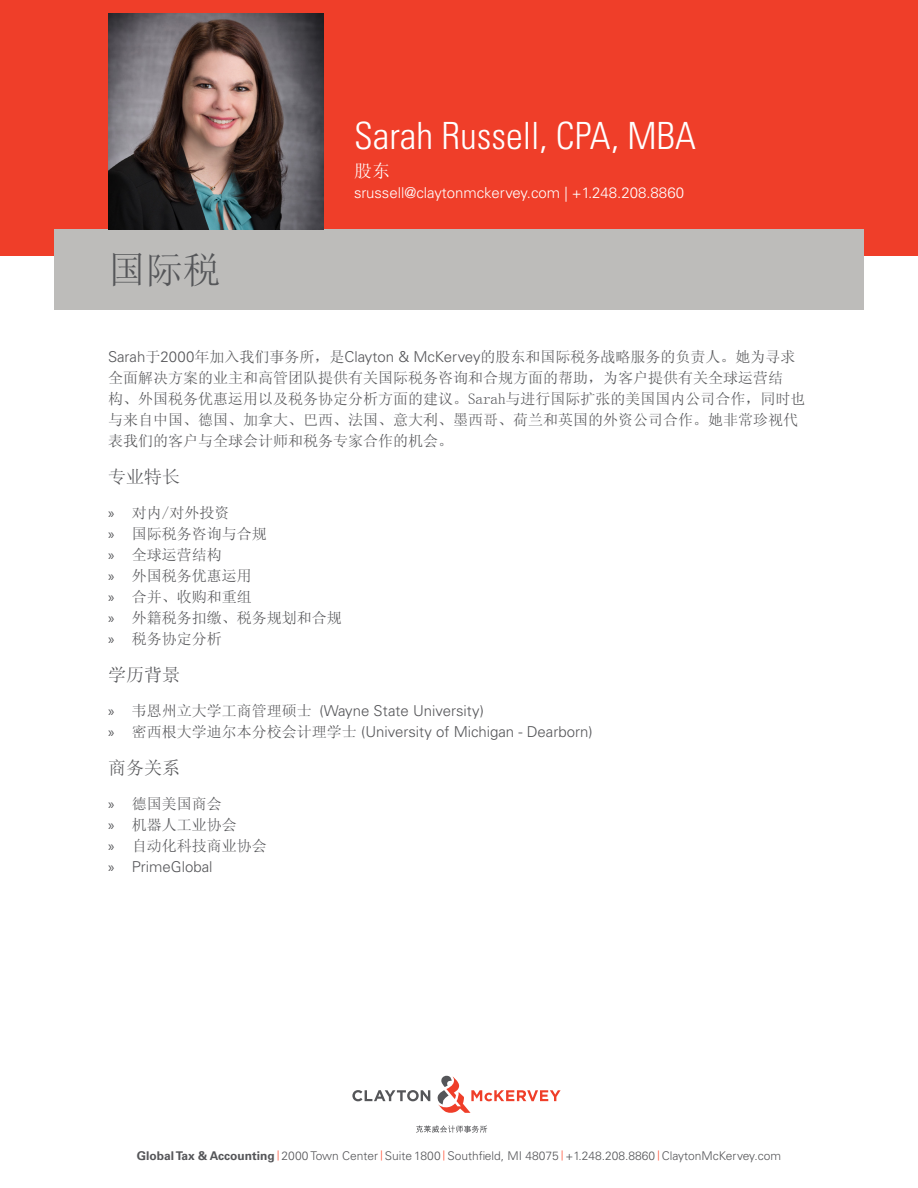
<style>
.page{position:relative;width:918px;height:1188px;background:#fff}
.page>*{position:absolute;margin:0;border:0;box-sizing:border-box;transform-origin:0 0}
.Name_Heading{font:300 condensed 37.5px "Univers LT Std";color:#fff}
.Page_Titles{font:37.5px "Sim Sun";color:#555659}
.Headings_-_CN{font:18px "Sim Sun";color:#555659}
.t1{font:18px "Sim Sun";color:#fff}
.Main_Content_-_CN{font:15px/21px "Sim Sun";color:#555659}
.t2{font:300 15px "Univers LT Std";color:#555659}
.t3{font:300 15px "Univers LT Std";color:#fff}
.t4{font:300 12px "Univers LT Std";color:#555659}
.s1{font-family:"Univers LT Std";font-weight:300}
.s2{font-family:"Myriad Pro"}
.s3{font-family:"Myriad Pro";font-weight:400}
.s4{font-family:"Sim Sun";font-weight:400}
.s5{font-weight:700}
</style>
<div class="page">
<div style="left:0;top:0;width:918px;height:256px;background:#ef3e29"></div>
<div style="left:54px;top:230px;width:810px;height:80px;background:#bdbcba"></div>
<svg style="left:437px;top:1076px;width:124px;height:37px"></svg>
<svg style="left:352px;top:1090px;width:78px;height:11px"></svg>
<svg style="left:416px;top:1125px;width:71px;height:8px"></svg>
<img style="left:108px;top:14px;width:216px;height:216px">
<p class="Page_Titles" style="left:108px;top:251px;width:114px">国际税</p>
<p class="Name_Heading" style="left:354px;top:114px;width:344px">Sarah Russell, CPA, MBA</p>
<p class="t1" style="left:354px;top:162px;width:37px">股东</p>
<p class="t3" style="left:354px;top:184px;width:332px">srussell@claytonmckervey.com | +1.248.208.8860</p>
<p class="Main_Content_-_CN" style="left:108px;top:346px;width:699px"><span class="s1">Sarah</span>于<span class="s1">2000</span>年加入我们事务所，是<span class="s1">Clayton &amp; McKervey</span>的股东和国际税务战略服务的负责人。她为寻求全面解决方案的业主和高管团队提供有关国际税务咨询和合规方面的帮助，为客户提供有关全球运营结<br>构、外国税务优惠运用以及税务协定分析方面的建议。Sarah与进行国际扩张的美国国内公司合作，同时也与来自中国、德国、加拿大、巴西、法国、意大利、墨西哥、荷兰和英国的外资公司合作。她非常珍视代表我们的客户与全球会计师和税务专家合作的机会。</p>
<p class="Headings_-_CN" style="left:108px;top:468px;width:73px">专业特长</p>
<p class="Main_Content_-_CN" style="left:108px;top:502px;width:123px"><span class="s2">»</span> 对内/对外投资</p>
<p class="Main_Content_-_CN" style="left:108px;top:523px;width:160px"><span class="s2">»</span> 国际税务咨询与合规</p>
<p class="Main_Content_-_CN" style="left:108px;top:544px;width:115px"><span class="s2">»</span> 全球运营结构</p>
<p class="Main_Content_-_CN" style="left:108px;top:565px;width:145px"><span class="s2">»</span> 外国税务优惠运用</p>
<p class="Main_Content_-_CN" style="left:108px;top:586px;width:145px"><span class="s2">»</span> 合并、收购和重组</p>
<p class="Main_Content_-_CN" style="left:108px;top:607px;width:235px"><span class="s2">»</span> 外籍税务扣缴、税务规划和合规</p>
<p class="Main_Content_-_CN" style="left:108px;top:628px;width:115px"><span class="s2">»</span> 税务协定分析</p>
<p class="Headings_-_CN" style="left:108px;top:666px;width:73px">学历背景</p>
<p class="t2" style="left:108px;top:701px;width:377px"><span class="s3">»</span> <span class="s4">韦恩州立大学工商管理硕士</span> (Wayne State University)</p>
<p class="t2" style="left:108px;top:722px;width:486px"><span class="s3">»</span> <span class="s4">密西根大学迪尔本分校会计理学士</span> (University of Michigan - Dearborn)</p>
<p class="Headings_-_CN" style="left:108px;top:759px;width:73px">商务关系</p>
<p class="Main_Content_-_CN" style="left:108px;top:793px;width:115px"><span class="s2">»</span> 德国美国商会</p>
<p class="Main_Content_-_CN" style="left:108px;top:814px;width:130px"><span class="s2">»</span> 机器人工业协会</p>
<p class="Main_Content_-_CN" style="left:108px;top:835px;width:160px"><span class="s2">»</span> 自动化科技商业协会</p>
<p class="t2" style="left:108px;top:857px;width:106px"><span class="s3">»</span> PrimeGlobal</p>
<p class="t4" style="left:137px;top:1149px;width:646px"><span class="s5">Global Tax &amp; Accounting</span> <sup>|</sup> 2000 Town Center <sup>|</sup> Suite 1800 <sup>|</sup> Southfield, MI 48075 <sup>|</sup> +1.248.208.8860 <sup>|</sup> ClaytonMcKervey.com</p>
</div>
